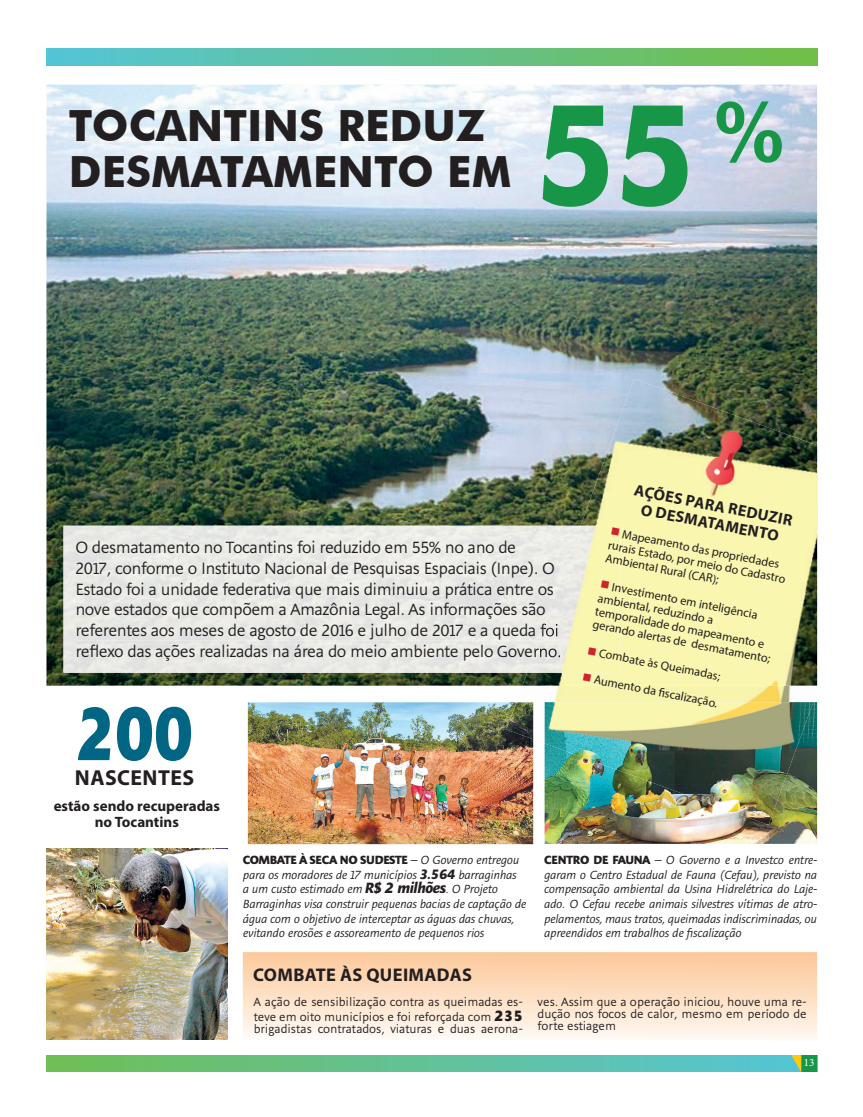
<style>
.page{position:relative;width:863px;height:1117px;background:#fff}
.page>*{position:absolute;margin:0;border:0;box-sizing:border-box;transform-origin:0 0}
.t1{font:700 139.12px "Futura BT";color:#179648;scale:.91 1}
.t2{font:700 74px "Alinea Sans";color:#016584;scale:.81 1}
.t3{font:700 43px/45.8px "Futura BT";color:#231f20}
.t4{font:700 21.75px "Myriad Pro";letter-spacing:.02em;color:#231f20}
.t5{font:700 18.38px "Myriad Pro";letter-spacing:.02em;color:#231f20}
.t6{font:700 16px/17.9px "Myriad Pro";color:#231f20;text-align:center}
.t7{font:15.88px/20.9px "Alinea Sans";letter-spacing:-.025em;color:#231f20}
.t8{font:700 15px/16.8px "Myriad Pro";color:#231f20;text-align:center}
.t9{font:12.25px/13.5px "Myriad Pro";color:#231f20}
.t10{font:italic 11.62px/14.8px "Alinea Sans";letter-spacing:-.02em;color:#231f20}
.t11{font:11.62px/12.2px "Alinea Sans";color:#231f20}
.t12{font:11px "Minion Pro";color:#fff}
.s1{color:#d1232a}
.s2{font-weight:700;font-style:normal}
.s3{font-weight:700;font-size:13.5px}
.s4{font-weight:700;font-size:14.75px}
</style>
<div class="page">
<svg style="left:243px;top:952px;width:574px;height:88px;background:#fde0c5"></svg>
<img style="left:46px;top:85px;width:771px;height:600px">
<img style="left:247px;top:702px;width:287px;height:143px">
<img style="left:63px;top:525px;width:455px;height:147px">
<div style="left:77px;top:582px;width:441px;height:16px;background:#e8e9e4"></div>
<div style="left:77px;top:623px;width:441px;height:17px;background:#e7e8e4"></div>
<img style="left:77px;top:644px;width:441px;height:17px">
<img style="left:544px;top:743px;width:273px;height:100px">
<img style="left:518px;top:445px;width:300px;height:298px">
<img style="left:522px;top:378px;width:295px;height:307px">
<img style="left:506px;top:702px;width:10px;height:37px">
<img style="left:516px;top:697px;width:22px;height:44px">
<img style="left:527px;top:525px;width:94px;height:147px">
<img style="left:539px;top:623px;width:20px;height:17px">
<img style="left:531px;top:644px;width:29px;height:17px">
<img style="left:544px;top:702px;width:269px;height:82px">
<img style="left:656px;top:783px;width:127px;height:41px">
<div style="left:46px;top:48px;width:771px;height:18px;background:linear-gradient(to right,#54c5d9,#72be47)"></div>
<div style="left:46px;top:1055px;width:771px;height:16px;background:linear-gradient(to right,#6fbe56,#54c5d9)"></div>
<div style="left:801px;top:1054px;width:16px;height:17px;background:#179648"></div>
<svg style="left:791px;top:1055px;width:10px;height:16px"></svg>
<img style="left:46px;top:848px;width:181px;height:191px">
<svg style="left:658px;top:687px;width:7px;height:9px"></svg>
<h3 class="t3" style="left:69px;top:103px;width:444px">TOCANTINS REDUZ<br>DESMATAMENTO EM</h3>
<h1 class="t1" style="left:535px;top:70px;width:274px">55 <sup>%</sup></h1>
<p class="t7" style="left:75px;top:537px;width:487px">O desmatamento no Tocantins foi reduzido em 55% no ano de<br>2017, conforme o Instituto Nacional de Pesquisas Espaciais (Inpe). O Estado foi a unidade federativa que mais diminuiu a prática entre os nove estados que compõem a Amazônia Legal. As informações são referentes aos meses de agosto de 2016 e julho de 2017 e a queda foi reflexo das ações realizadas na área do meio ambiente pelo Governo.</p>
<h2 class="t2" style="left:76px;top:688px;width:146px">200</h2>
<h3 class="t4" style="left:75px;top:763px;width:121px">NASCENTES</h3>
<p class="t8" style="left:54px;top:796px;width:168px">estão sendo recuperadas no Tocantins</p>
<h3 class="t6" style="left:636px;top:480px;width:162px;rotate:11deg">AÇÕES PARA REDUZIR<br>O DESMATAMENTO</h3>
<p class="t9" style="left:612px;top:524px;width:182px;rotate:11deg"><span class="s1">■</span> Mapeamento das propriedades rurais Estado, por meio do Cadastro<br>Ambiental Rural (CAR);</p>
<p class="t9" style="left:602px;top:577px;width:182px;rotate:11deg"><span class="s1">■</span> Investimento em inteligência ambiental, reduzindo a temporalidade do mapeamento e gerando alertas de desmatamento;</p>
<p class="t9" style="left:589px;top:643px;width:137px;rotate:11deg"><span class="s1">■</span> Combate às Queimadas;</p>
<p class="t9" style="left:584px;top:670px;width:139px;rotate:11deg"><span class="s1">■</span> Aumento da scalização.</p>
<p class="t10" style="left:243px;top:852px;width:285px"><span class="s2">COMBATE À SECA NO SUDESTE</span> – O Governo entregou para os moradores de 17 municípios <span class="s3">3.564</span> barraginhas<br>a um custo estimado em <span class="s4">R$ 2 milhões</span>. O Projeto Barraginhas visa construir pequenas bacias de captação de água com o objetivo de interceptar as águas das chuvas, evitando erosões e assoreamento de pequenos rios</p>
<h3 class="t5" style="left:253px;top:962px;width:220px">COMBATE ÀS QUEIMADAS</h3>
<p class="t11" style="left:254px;top:994px;width:271px;line-height:14.8px">A ação de sensibilização contra as queimadas es&shy;teve em oito municípios e foi reforçada com <span class="s4">235</span></p>
<p class="t11" style="left:254px;top:1022px;width:271px">brigadistas contratados, viaturas e duas aerona-</p>
<p class="t10" style="left:544px;top:852px;width:274px;text-align:justify"><span class="s2">CENTRO DE FAUNA</span> – O Governo e a Investco entre&shy;garam o Centro Estadual de Fauna (Cefau), previsto na compensação ambiental da Usina Hidrelétrica do Laje&shy;ado. O Cefau recebe animais silvestres vítimas de atro&shy;pelamentos, maus tratos, queimadas indiscriminadas, ou apreendidos em trabalhos de fiscalização</p>
<p class="t11" style="left:538px;top:995px;width:271px;text-align:justify">ves. Assim que a operação iniciou, houve uma re&shy;dução nos focos de calor, mesmo em período de forte estiagem</p>
<p class="t12" style="left:804px;top:1055px;width:12px">13</p>
</div>
